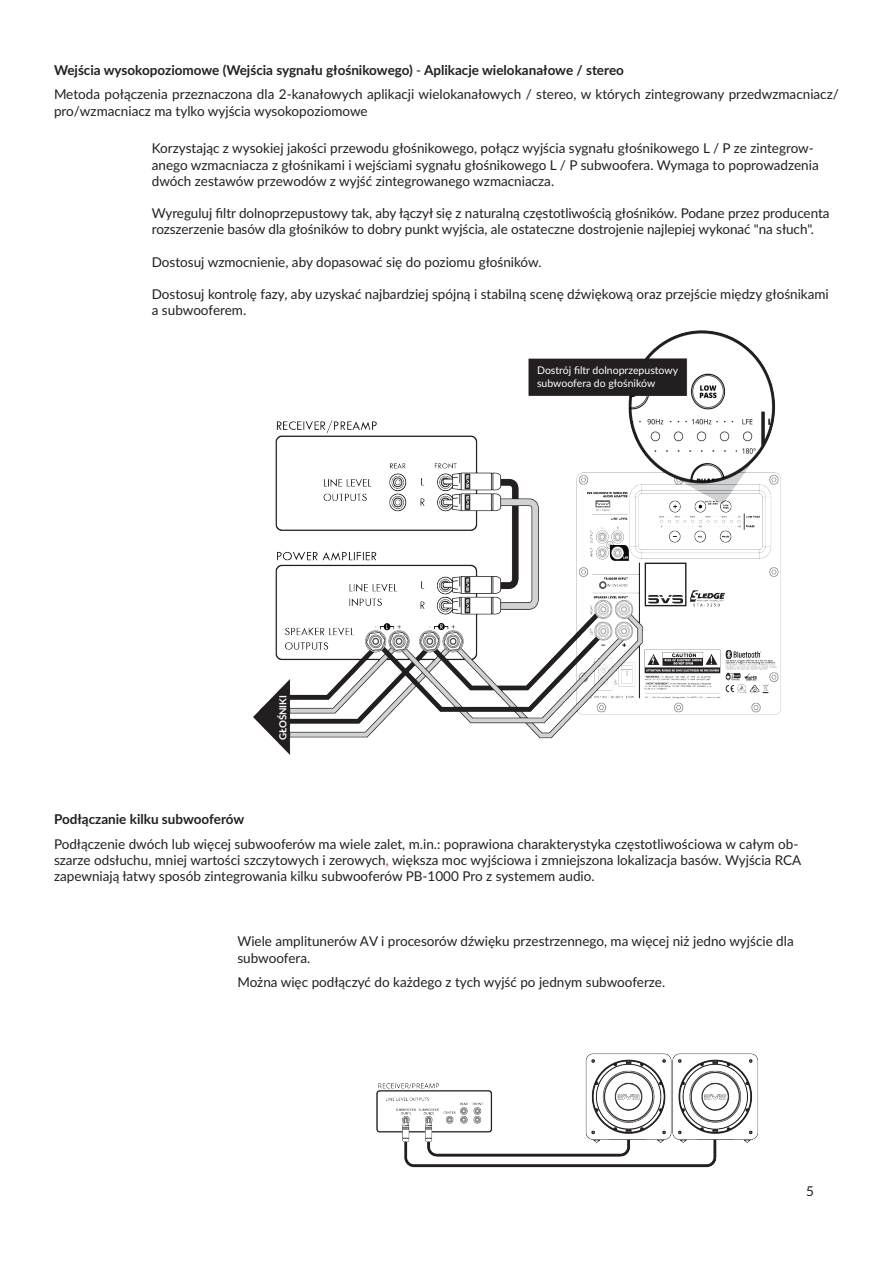
<style>
.page{position:relative;width:893px;height:1263px;background:#fff}
.page>*{position:absolute;margin:0;border:0;box-sizing:border-box;transform-origin:0 0}
.basic{font:13.5px/16.2px "Lato";color:#231f20}
.basic-2{font:700 13.5px "Lato";color:#231f20}
.t1{font:10.5px/12.6px "Lato";color:#fff}
.basic-3{font:700 9.75px "Lato";letter-spacing:-.01em;color:#fff}
.s1{font-weight:400}
.s2{color:#d1232a}
</style>
<div class="page">
<img style="left:253px;top:330px;width:528px;height:425px">
<img style="left:376px;top:1053px;width:382px;height:115px">
<p class="basic-2" style="left:54px;top:60px;width:571px">Wejścia wysokopoziomowe (Wejścia sygnału głośnikowego) <span class="s1">-</span> Aplikacje wielokanałowe / stereo</p>
<p class="basic" style="left:54px;top:86px;width:786px">Metoda połączenia przeznaczona dla 2-kanałowych aplikacji wielokanałowych / stereo, w których zintegrowany przedwzmacniacz/ pro/wzmacniacz ma tylko wyjścia wysokopoziomowe</p>
<p class="basic" style="left:152px;top:140px;width:668px">Korzystając z wysokiej jakości przewodu głośnikowego, połącz wyjścia sygnału głośnikowego L / P ze zintegrow&shy;anego wzmacniacza z głośnikami i wejściami sygnału głośnikowego L / P subwoofera. Wymaga to poprowadzenia dwóch zestawów przewodów z wyjść zintegrowanego wzmacniacza.</p>
<p class="basic" style="left:152px;top:205px;width:679px">Wyreguluj filtr dolnoprzepustowy tak, aby łączył się z naturalną częstotliwością głośników. Podane przez producenta rozszerzenie basów dla głośników to dobry punkt wyjścia, ale ostateczne dostrojenie najlepiej wykonać "na słuch".</p>
<p class="basic" style="left:152px;top:253px;width:391px">Dostosuj wzmocnienie, aby dopasować się do poziomu głośników.</p>
<p class="basic" style="left:152px;top:286px;width:678px">Dostosuj kontrolę fazy, aby uzyskać najbardziej spójną i stabilną scenę dźwiękową oraz przejście między głośnikami a subwooferem.</p>
<p class="basic-3" style="left:276px;top:740px;width:46px;rotate:-90deg">GŁOŚNIKI</p>
<p class="t1" style="left:537px;top:364px;width:143px">Dostrój filtr dolnoprzepustowy subwoofera do głośników</p>
<p class="basic-2" style="left:54px;top:809px;width:192px">Podłączanie kilku subwooferów</p>
<p class="basic" style="left:54px;top:835px;width:749px">Podłączenie dwóch lub więcej subwooferów ma wiele zalet, m.in.: poprawiona charakterystyka częstotliwościowa w całym ob&shy;szarze odsłuchu, mniej wartości szczytowych i zerowych<span class="s2">,</span> większa moc wyjściowa i zmniejszona lokalizacja basów. Wyjścia RCA zapewniają łatwy sposób zintegrowania kilku subwooferów PB-1000 Pro z systemem audio.</p>
<p class="basic" style="left:237px;top:933px;width:558px">Wiele amplitunerów AV i procesorów dźwięku przestrzennego, ma więcej niż jedno wyjście dla subwoofera.</p>
<p class="basic" style="left:237px;top:974px;width:429px">Można więc podłączyć do każdego z tych wyjść po jednym subwooferze.</p>
<p class="basic" style="left:806px;top:1182px;width:9px">5</p>
</div>
